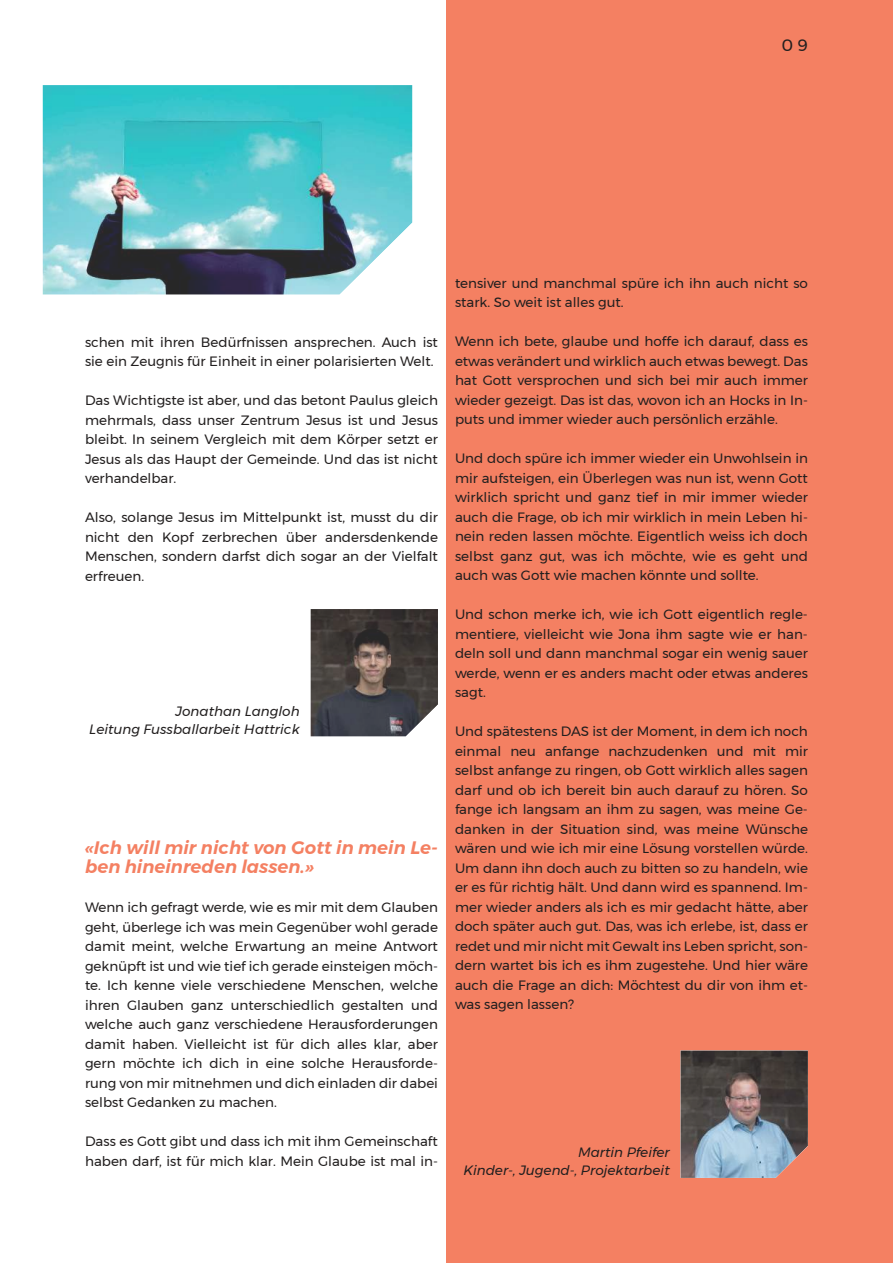
<style>
.page{position:relative;width:893px;height:1263px;background:#fff}
.page>*{position:absolute;margin:0;border:0;box-sizing:border-box;transform-origin:0 0}
.t1{font:italic 600 18px/19.5px "Montserrat";color:#f48062}
.t2{font:16.5px "Montserrat";color:#221f1f}
.t3{font:13.5px/19.5px "Montserrat";color:#221f1f;text-align:justify}
.t4{font:italic 13.5px/18px "Montserrat";color:#221f1f;text-align:right}
</style>
<div class="page">
<div style="left:446px;top:0;width:447px;height:1263px;background:#f48062"></div>
<img style="left:680px;top:1050px;width:128px;height:128px">
<img style="left:310px;top:609px;width:128px;height:128px">
<img style="left:43px;top:85px;width:369px;height:210px">
<p class="t2" style="left:782px;top:36px;width:28px">09</p>
<p class="t3" style="left:85px;top:332px;width:354px">schen mit ihren Bedürfnissen ansprechen. Auch ist sie ein Zeugnis für Einheit in einer polarisierten Welt.</p>
<p class="t3" style="left:85px;top:391px;width:354px">Das Wichtigste ist aber, und das betont Paulus gleich mehrmals, dass unser Zentrum Jesus ist und Jesus bleibt. In seinem Vergleich mit dem Körper setzt er Jesus als das Haupt der Gemeinde. Und das ist nicht verhandelbar.</p>
<p class="t3" style="left:85px;top:508px;width:354px">Also, solange Jesus im Mittelpunkt ist, musst du dir nicht den Kopf zerbrechen über andersdenkende Menschen, sondern darfst dich sogar an der Vielfalt erfreuen.</p>
<p class="t4" style="left:89px;top:702px;width:212px">Jonathan Langloh<br>Leitung Fussballarbeit Hattrick</p>
<h1 class="t1" style="left:85px;top:837px;width:354px">«Ich will mir nicht von Gott in mein Le&shy;ben hineinreden lassen.»</h1>
<p class="t3" style="left:85px;top:898px;width:354px">Wenn ich gefragt werde, wie es mir mit dem Glauben geht, überlege ich was mein Gegenüber wohl gerade damit meint, welche Erwartung an meine Antwort geknüpft ist und wie tief ich gerade einsteigen möch&shy;te. Ich kenne viele verschiedene Menschen, welche ihren Glauben ganz unterschiedlich gestalten und welche auch ganz verschiedene Herausforderungen damit haben. Vielleicht ist für dich alles klar, aber gern möchte ich dich in eine solche Herausforde&shy;rung von mir mitnehmen und dich einladen dir dabei selbst Gedanken zu machen.</p>
<p class="t3" style="left:85px;top:1132px;width:354px">Dass es Gott gibt und dass ich mit ihm Gemeinschaft haben darf, ist für mich klar. Mein Glaube ist mal in-</p>
<p class="t3" style="left:455px;top:274px;width:354px">tensiver und manchmal spüre ich ihn auch nicht so stark. So weit ist alles gut.</p>
<p class="t3" style="left:455px;top:332px;width:354px">Wenn ich bete, glaube und hoffe ich darauf, dass es etwas verändert und wirklich auch etwas bewegt. Das hat Gott versprochen und sich bei mir auch immer wieder gezeigt. Das ist das, wovon ich an Hocks in In&shy;puts und immer wieder auch persönlich erzähle.</p>
<p class="t3" style="left:455px;top:449px;width:354px">Und doch spüre ich immer wieder ein Unwohlsein in mir aufsteigen, ein Überlegen was nun ist, wenn Gott wirklich spricht und ganz tief in mir immer wieder auch die Frage, ob ich mir wirklich in mein Leben hi&shy;nein reden lassen möchte. Eigentlich weiss ich doch selbst ganz gut, was ich möchte, wie es geht und auch was Gott wie machen könnte und sollte.</p>
<p class="t3" style="left:455px;top:605px;width:354px">Und schon merke ich, wie ich Gott eigentlich regle&shy;mentiere, vielleicht wie Jona ihm sagte wie er han&shy;deln soll und dann manchmal sogar ein wenig sauer werde, wenn er es anders macht oder etwas anderes sagt.</p>
<p class="t3" style="left:455px;top:722px;width:354px">Und spätestens DAS ist der Moment, in dem ich noch einmal neu anfange nachzudenken und mit mir selbst anfange zu ringen, ob Gott wirklich alles sagen darf und ob ich bereit bin auch darauf zu hören. So fange ich langsam an ihm zu sagen, was meine Ge&shy;danken in der Situation sind, was meine Wünsche wären und wie ich mir eine Lösung vorstellen würde.<br>Um dann ihn doch auch zu bitten so zu handeln, wie er es für richtig hält. Und dann wird es spannend. Im&shy;mer wieder anders als ich es mir gedacht hätte, aber doch später auch gut. Das, was ich erlebe, ist, dass er redet und mir nicht mit Gewalt ins Leben spricht, son&shy;dern wartet bis ich es ihm zugestehe. Und hier wäre auch die Frage an dich: Möchtest du dir von ihm et&shy;was sagen lassen?</p>
<p class="t4" style="left:464px;top:1143px;width:208px">Martin Pfeifer<br>Kinder-, Jugend-, Projektarbeit</p>
</div>
